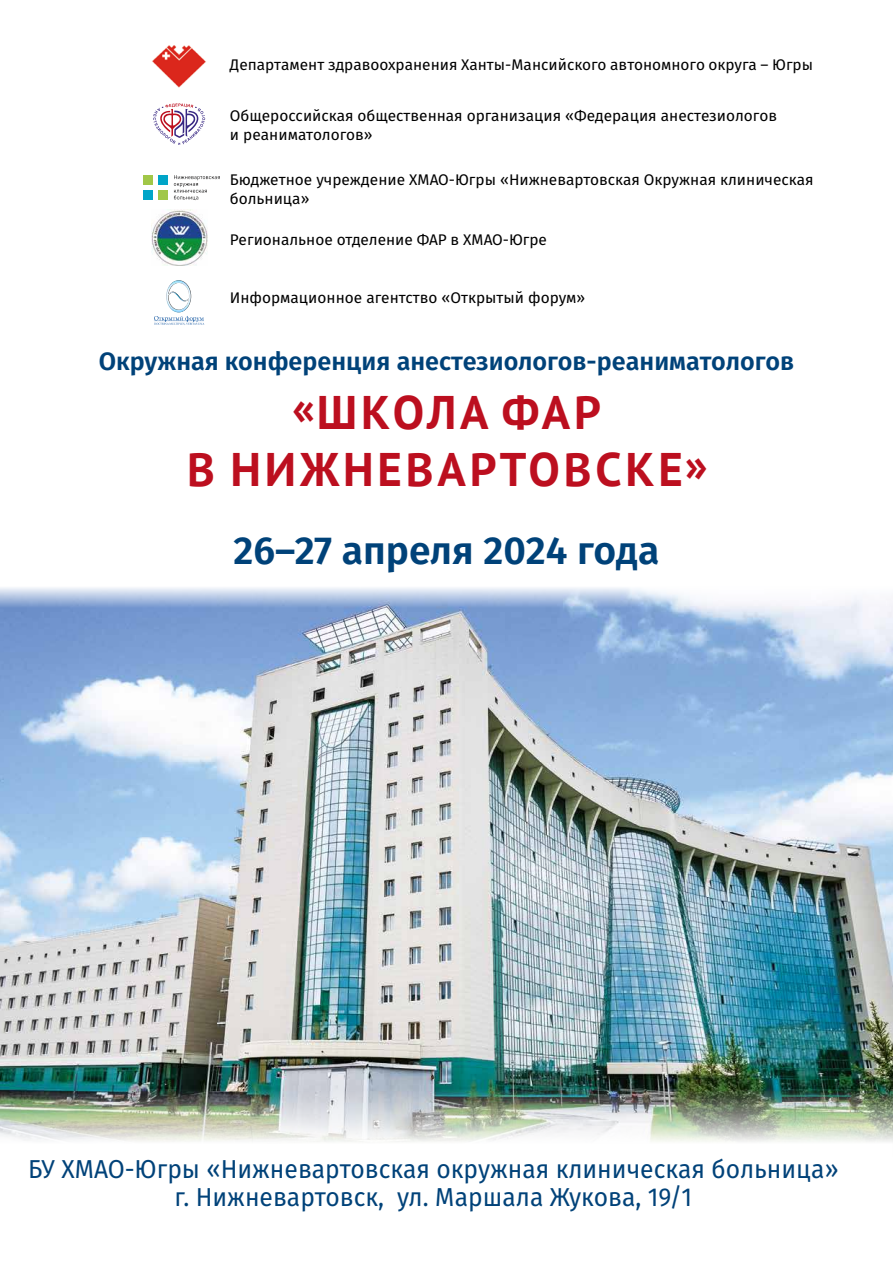
<style>
.page{position:relative;width:893px;height:1263px;background:#fff}
.page>*{position:absolute;margin:0;border:0;box-sizing:border-box;transform-origin:0 0}
.t1{font:700 46.95px/56.4px "PT Sans";letter-spacing:.08em;color:#bc0f1f;text-align:center}
.t2{font:600 39px "Fira Sans";color:#004279}
.t3{font:25.95px/28.5px "Fira Sans";color:#004279;text-align:center;scale:.95 1}
.t4{font:600 25.2px "Fira Sans";color:#004279}
.t5{font:15.45px/18.5px "Fira Sans";color:#000}
</style>
<div class="page">
<img style="left:152px;top:210px;width:55px;height:55px">
<img style="left:152px;top:45px;width:54px;height:42px">
<svg style="left:153px;top:103px;width:52px;height:42px"></svg>
<svg style="left:154px;top:280px;width:50px;height:45px"></svg>
<svg style="left:174px;top:175px;width:46px;height:25px"></svg>
<div style="left:144px;top:175px;width:9px;height:9px;background:#a1c748"></div>
<div style="left:159px;top:175px;width:9px;height:9px;background:#00a5c8"></div>
<div style="left:159px;top:190px;width:9px;height:9px;background:#a1c748"></div>
<div style="left:144px;top:190px;width:9px;height:9px;background:#00a5c8"></div>
<img style="left:0;top:587px;width:893px;height:555px">
<p class="t5" style="left:230px;top:55px;width:585px">Департамент здравоохранения Ханты-Мансийского автономного округа – Югры</p>
<p class="t5" style="left:230px;top:106px;width:549px">Общероссийская общественная организация «Федерация анестезиологов и реаниматологов»</p>
<p class="t5" style="left:230px;top:171px;width:585px">Бюджетное учреждение ХМАО-Югры «Нижневартовская Окружная клиническая больница»</p>
<p class="t5" style="left:230px;top:230px;width:319px">Региональное отделение ФАР в ХМАО-Югре</p>
<p class="t5" style="left:230px;top:288px;width:357px">Информационное агентство «Открытый форум»</p>
<h3 class="t4" style="left:99px;top:344px;width:697px">Окружная конференция анестезиологов-реаниматологов</h3>
<h1 class="t1" style="left:187px;top:384px;width:522px">«ШКОЛА ФАР<br>В НИЖНЕВАРТОВСКЕ»</h1>
<h2 class="t2" style="left:234px;top:523px;width:427px">26–27 апреля 2024 года</h2>
<h3 class="t3" style="left:28px;top:1154px;width:855px">БУ ХМАО-Югры «Нижневартовская окружная клиническая больница» г. Нижневартовск, ул. Маршала Жукова, 19/1</h3>
</div>
